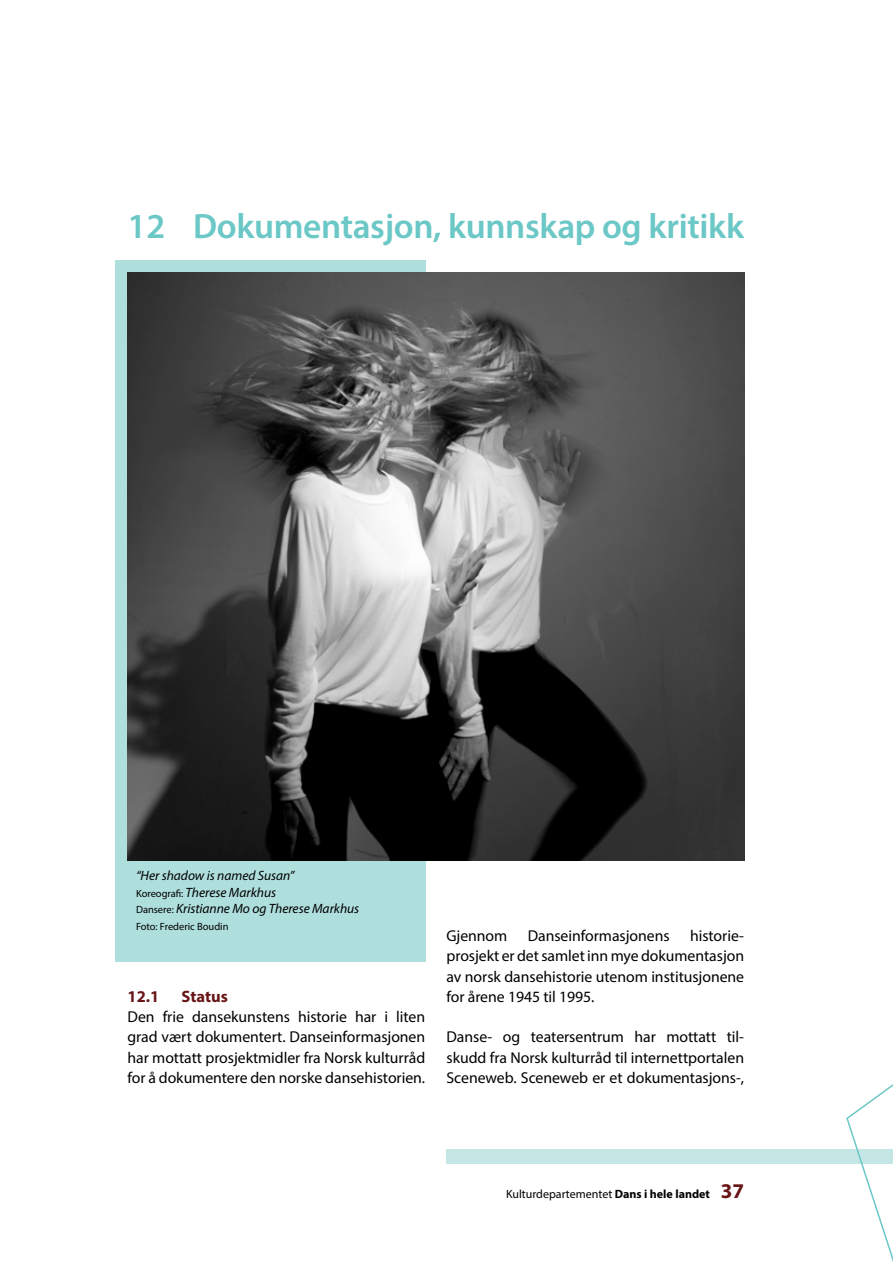
<style>
.page{position:relative;width:893px;height:1263px;background:#fff}
.page>*{position:absolute;margin:0;border:0;box-sizing:border-box;transform-origin:0 0}
.t1{font:600 35.25px "Myriad Pro";letter-spacing:-.01em;color:#6bc8c6}
.t2{font:700 21px "Myriad Pro";color:#691618}
.t3{font:700 16.5px "Myriad Pro";color:#691618}
.t4{font:15.75px/20.2px "Myriad Pro";letter-spacing:-.005em;color:#000;text-align:justify}
.t5{font:italic 13.5px/16.5px "Myriad Pro";letter-spacing:-.005em;color:#000}
.t6{font:12px "Myriad Pro";color:#000}
.t7{font:10.5px "Myriad Pro";letter-spacing:-.005em;color:#000}
.s1{font-style:normal;font-size:10.5px}
.s2{font-weight:700}
</style>
<div class="page">
<div style="left:115px;top:260px;width:310px;height:701px;background:#afdfdd"></div>
<img style="left:128px;top:273px;width:616px;height:587px">
<div style="left:446px;top:1149px;width:447px;height:15px;background:#c4e7e5"></div>
<svg style="left:846px;top:1084px;width:47px;height:178px"></svg>
<h1 class="t1" style="left:128px;top:204px;width:618px">12 Dokumentasjon, kunnskap og kritikk</h1>
<p class="t5" style="left:136px;top:867px;width:225px">“Her shadow is named Susan”<br><span class="s1">Koreografi:</span> Therese Markhus<br><span class="s1">Dansere:</span> Kristianne Mo og Therese Markhus</p>
<p class="t7" style="left:136px;top:920px;width:94px">Foto: Frederic Boudin</p>
<p class="t3" style="left:128px;top:985px;width:33px">12.1</p>
<p class="t3" style="left:182px;top:985px;width:48px">Status</p>
<p class="t4" style="left:128px;top:1006px;width:299px">Den frie dansekunstens historie har i liten grad vært dokumentert. Danseinformasjonen har mottatt prosjektmidler fra Norsk kulturråd for å dokumentere den norske dansehistorien.</p>
<p class="t4" style="left:446px;top:925px;width:62px">Gjennom</p>
<p class="t4" style="left:528px;top:925px;width:143px">Danseinformasjonens</p>
<p class="t4" style="left:446px;top:925px;width:299px;text-indent:244px">historie&shy;prosjekt er det samlet inn mye dokumentasjon av norsk dansehistorie utenom institusjonene for årene 1945 til 1995.</p>
<p class="t4" style="left:446px;top:1027px;width:299px">Danse- og teatersentrum har mottatt til&shy;skudd fra Norsk kulturråd til internettportalen Sceneweb. Sceneweb er et dokumentasjons-,</p>
<p class="t6" style="left:506px;top:1187px;width:205px">Kulturdepartementet <span class="s2">Dans i hele landet</span></p>
<h2 class="t2" style="left:721px;top:1177px;width:25px">37</h2>
</div>
